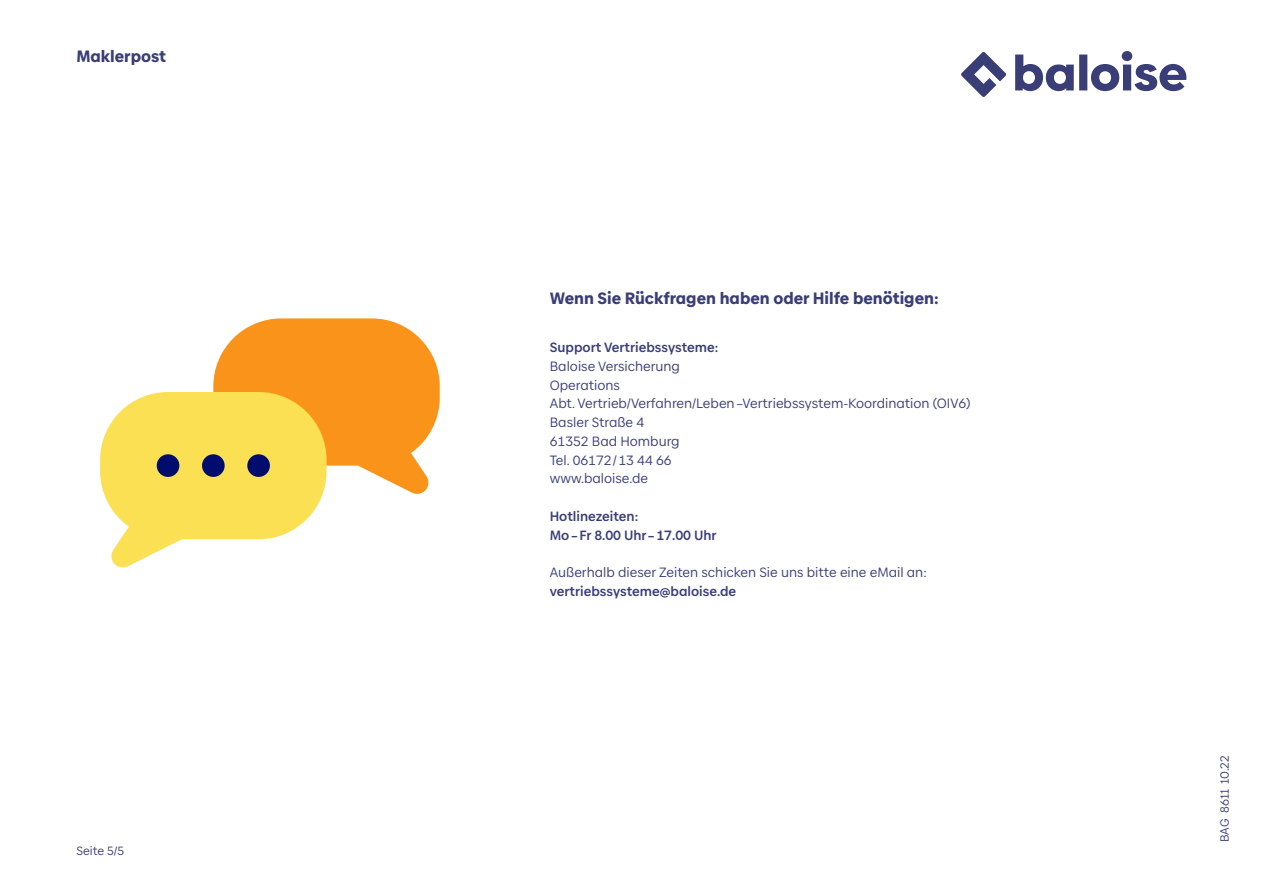
<style>
.page{position:relative;width:1263px;height:893px;background:#fff}
.page>*{position:absolute;margin:0;border:0;box-sizing:border-box;transform-origin:0 0}
.Headline_11{font:900 16.5px "Baloise Create Text";color:#3a3e77}
.Chapter_title_11{font:900 16.5px "Baloise Create Text";color:#3a3e77}
.Table_copy_9_left{font:13.5px/18.8px "Baloise Create Text";color:#3a3e77}
.Table_copy_9_left-2{font:700 13.5px/18.8px "Baloise Create Text";color:#3a3e77}
.Grundtext_8pt_4mm_li{font:12px "Baloise Create Text";letter-spacing:-.005em;color:#3a3e77}
.s1{font-weight:700}
</style>
<div class="page">
<svg style="left:100px;top:318px;width:340px;height:250px"></svg>
<svg style="left:961px;top:51px;width:225px;height:46px"></svg>
<p class="Chapter_title_11" style="left:77px;top:45px;width:91px">Maklerpost</p>
<p class="Grundtext_8pt_4mm_li" style="left:77px;top:843px;width:49px">Seite 5/5</p>
<p class="Headline_11" style="left:550px;top:287px;width:390px">Wenn Sie Rückfragen haben oder Hilfe benötigen:</p>
<p class="Table_copy_9_left-2" style="left:550px;top:338px;width:170px">Support Vertriebssysteme:</p>
<p class="Table_copy_9_left" style="left:550px;top:357px;width:422px">Baloise Versicherung<br>Operations<br>Abt. Vertrieb/Verfahren/Leben–Vertriebssystem-Koordination (OIV6)<br>Basler Straße 4<br>61352 Bad Homburg<br>Tel. 06172/13 44 66<br>www.baloise.de</p>
<p class="Table_copy_9_left-2" style="left:550px;top:507px;width:168px">Hotlinezeiten:<br>Mo–Fr 8.00 Uhr–17.00 Uhr</p>
<p class="Table_copy_9_left" style="left:550px;top:563px;width:378px">Außerhalb dieser Zeiten schicken Sie uns bitte eine eMail an: <span class="s1">vertriebssysteme@baloise.de</span></p>
<p class="Grundtext_8pt_4mm_li" style="left:1217px;top:842px;width:88px;rotate:-90deg">BAG 8611 10.22</p>
</div>
